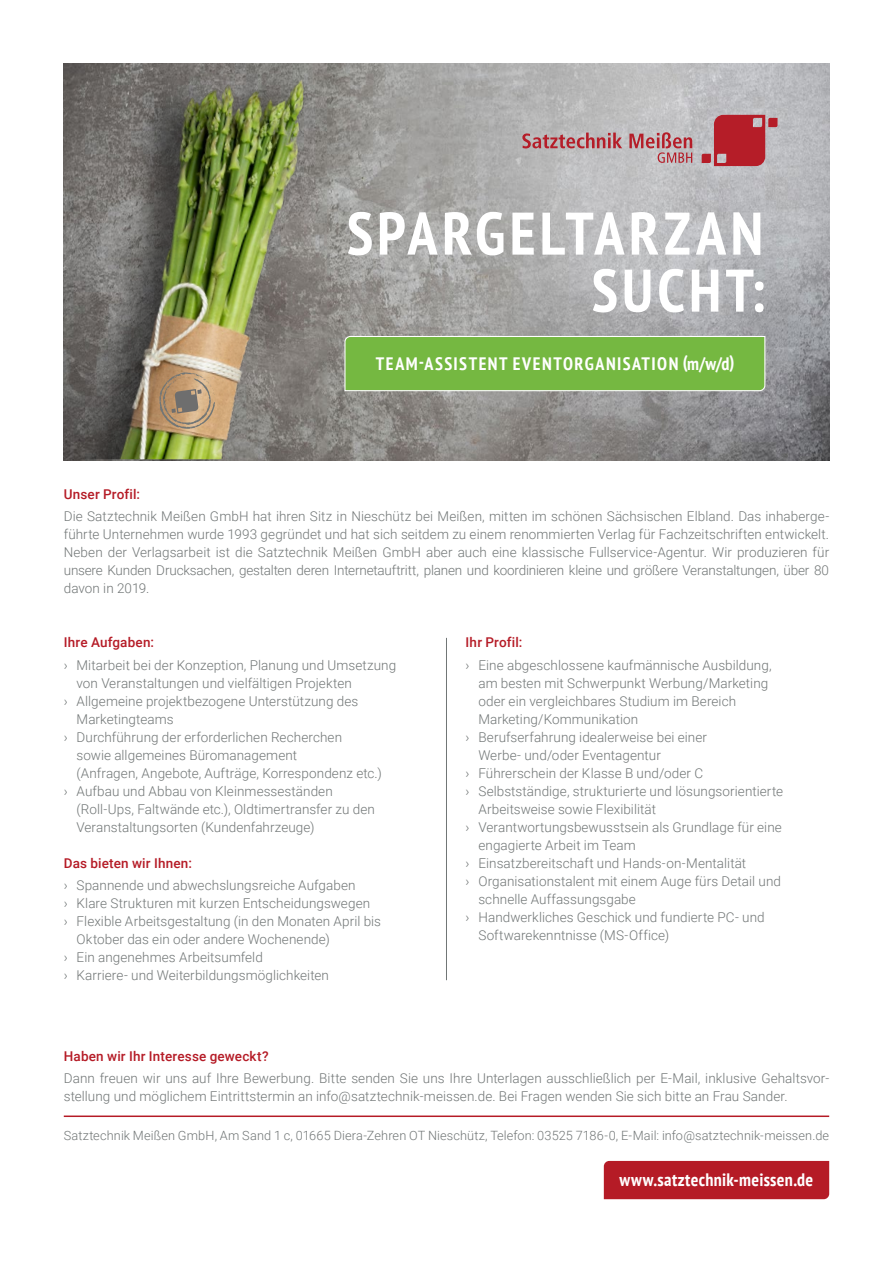
<style>
.page{position:relative;width:893px;height:1263px;background:#fff}
.page>*{position:absolute;margin:0;border:0;box-sizing:border-box;transform-origin:0 0}
.Headline{font:700 condensed 60px/57px "PT Sans";letter-spacing:.07em;color:#fff;text-align:right}
.Beruf{font:700 condensed 18px "PT Sans";letter-spacing:.085em;color:#fff}
.www{font:700 condensed 18px "PT Sans";letter-spacing:.02em;color:#fff}
.Fließtext{font:300 13.5px/18px "Roboto";letter-spacing:.005em;color:#717676}
.Zwischenüberschrift{font:500 13.5px "Roboto";letter-spacing:.01em;color:#b51b26}
.Fließtext-2{font:300 12.75px "Roboto";letter-spacing:.01em;color:#717676}
</style>
<div class="page">
<img style="left:64px;top:64px;width:765px;height:396px">
<hr style="left:64px;top:1115px;width:765px;height:2px;background:#b51b26">
<hr style="left:446px;top:638px;width:1px;height:342px;background:#717676">
<svg style="left:344px;top:335px;width:422px;height:57px;background:#7cb94c"></svg>
<img style="left:64px;top:64px;width:255px;height:395px">
<svg style="left:159px;top:372px;width:57px;height:57px;background:#b39677"></svg>
<svg style="left:522px;top:133px;width:100px;height:15px"></svg>
<svg style="left:629px;top:132px;width:63px;height:31px;background:#be9397"></svg>
<svg style="left:702px;top:115px;width:75px;height:51px;background:#b8525b"></svg>
<div style="left:604px;top:1161px;width:225px;height:38px;background:#b51b26"></div>
<h1 class="Headline" style="left:347px;top:204px;width:420px">SPARGELTARZAN<br>SUCHT:</h1>
<h2 class="Beruf" style="left:376px;top:352px;width:360px">TEAM-ASSISTENT EVENTORGANISATION (m/w/d)</h2>
<h3 class="Zwischenüberschrift" style="left:64px;top:484px;width:78px">Unser Profil:</h3>
<p class="Fließtext" style="left:64px;top:507px;width:767px;text-align:justify">Die Satztechnik Meißen GmbH hat ihren Sitz in Nieschütz bei Meißen, mitten im schönen Sächsischen Elbland. Das inhaberge&shy;führte Unternehmen wurde 1993 gegründet und hat sich seitdem zu einem renommierten Verlag für Fachzeitschriften entwickelt.<br>Neben der Verlagsarbeit ist die Satztechnik Meißen GmbH aber auch eine klassische Fullservice-Agentur. Wir produzieren für unsere Kunden Drucksachen, gestalten deren Internetauftritt, planen und koordinieren kleine und größere Veranstaltungen, über 80 davon in 2019.</p>
<h3 class="Zwischenüberschrift" style="left:64px;top:633px;width:92px">Ihre Aufgaben:</h3>
<p class="Fließtext" style="left:77px;top:655px;width:321px;text-indent:-13px">› Mitarbeit bei der Konzeption, Planung und Umsetzung von Veranstaltungen und vielfältigen Projekten</p>
<p class="Fließtext" style="left:77px;top:691px;width:283px;text-indent:-13px">› Allgemeine projektbezogene Unterstützung des<br>Marketingteams</p>
<p class="Fließtext" style="left:77px;top:727px;width:307px;text-indent:-13px">› Durchführung der erforderlichen Recherchen<br>sowie allgemeines Büromanagement<br>(Anfragen, Angebote, Aufträge, Korrespondenz etc.)</p>
<p class="Fließtext" style="left:77px;top:781px;width:300px;text-indent:-13px">› Aufbau und Abbau von Kleinmesseständen (Roll-Ups, Faltwände etc.), Oldtimertransfer zu den<br>Veranstaltungsorten (Kundenfahrzeuge)</p>
<h3 class="Zwischenüberschrift" style="left:64px;top:853px;width:130px">Das bieten wir Ihnen:</h3>
<p class="Fließtext" style="left:64px;top:876px;width:293px">› Spannende und abwechslungsreiche Aufgaben</p>
<p class="Fließtext" style="left:64px;top:894px;width:308px">› Klare Strukturen mit kurzen Entscheidungswegen</p>
<p class="Fließtext" style="left:77px;top:912px;width:306px;text-indent:-13px">› Flexible Arbeitsgestaltung (in den Monaten April bis<br>Oktober das ein oder andere Wochenende)</p>
<p class="Fließtext" style="left:64px;top:948px;width:201px">› Ein angenehmes Arbeitsumfeld</p>
<p class="Fließtext" style="left:64px;top:966px;width:267px">› Karriere- und Weiterbildungsmöglichkeiten</p>
<h3 class="Zwischenüberschrift" style="left:466px;top:633px;width:58px">Ihr Profil:</h3>
<p class="Fließtext" style="left:478px;top:655px;width:295px;text-indent:-13px">› Eine abgeschlossene kaufmännische Ausbildung, am besten mit Schwerpunkt Werbung/Marketing oder ein vergleichbares Studium im Bereich Marketing/Kommunikation</p>
<p class="Fließtext" style="left:478px;top:727px;width:230px;text-indent:-13px">› Berufserfahrung idealerweise bei einer<br>Werbe- und/oder Eventagentur</p>
<p class="Fließtext" style="left:466px;top:763px;width:239px">› Führerschein der Klasse B und/oder C</p>
<p class="Fließtext" style="left:478px;top:781px;width:306px;text-indent:-13px">› Selbstständige, strukturierte und lösungsorientierte<br>Arbeitsweise sowie Flexibilität</p>
<p class="Fließtext" style="left:478px;top:817px;width:305px;text-indent:-13px">› Verantwortungsbewusstsein als Grundlage für eine engagierte Arbeit im Team</p>
<p class="Fließtext" style="left:466px;top:853px;width:282px">› Einsatzbereitschaft und Hands-on-Mentalität</p>
<p class="Fließtext" style="left:478px;top:871px;width:304px;text-indent:-13px">› Organisationstalent mit einem Auge fürs Detail und schnelle Auffassungsgabe</p>
<p class="Fließtext" style="left:478px;top:907px;width:288px;text-indent:-13px">› Handwerkliches Geschick und fundierte PC- und<br>Softwarekenntnisse (MS-Office)</p>
<h3 class="Zwischenüberschrift" style="left:64px;top:1047px;width:206px">Haben wir Ihr Interesse geweckt?</h3>
<p class="Fließtext" style="left:64px;top:1069px;width:766px">Dann freuen wir uns auf Ihre Bewerbung. Bitte senden Sie uns Ihre Unterlagen ausschließlich per E-Mail, inklusive Gehaltsvor&shy;stellung und möglichem Eintrittstermin an info@satztechnik-meissen.de. Bei Fragen wenden Sie sich bitte an Frau Sander.</p>
<p class="Fließtext-2" style="left:64px;top:1127px;width:767px">Satztechnik Meißen GmbH, Am Sand 1 c, 01665 Diera-Zehren OT Nieschütz, Telefon: 03525 7186-0, E-Mail: info@satztechnik-meissen.de</p>
<p class="www" style="left:619px;top:1168px;width:195px">www.satztechnik-meissen.de</p>
</div>
